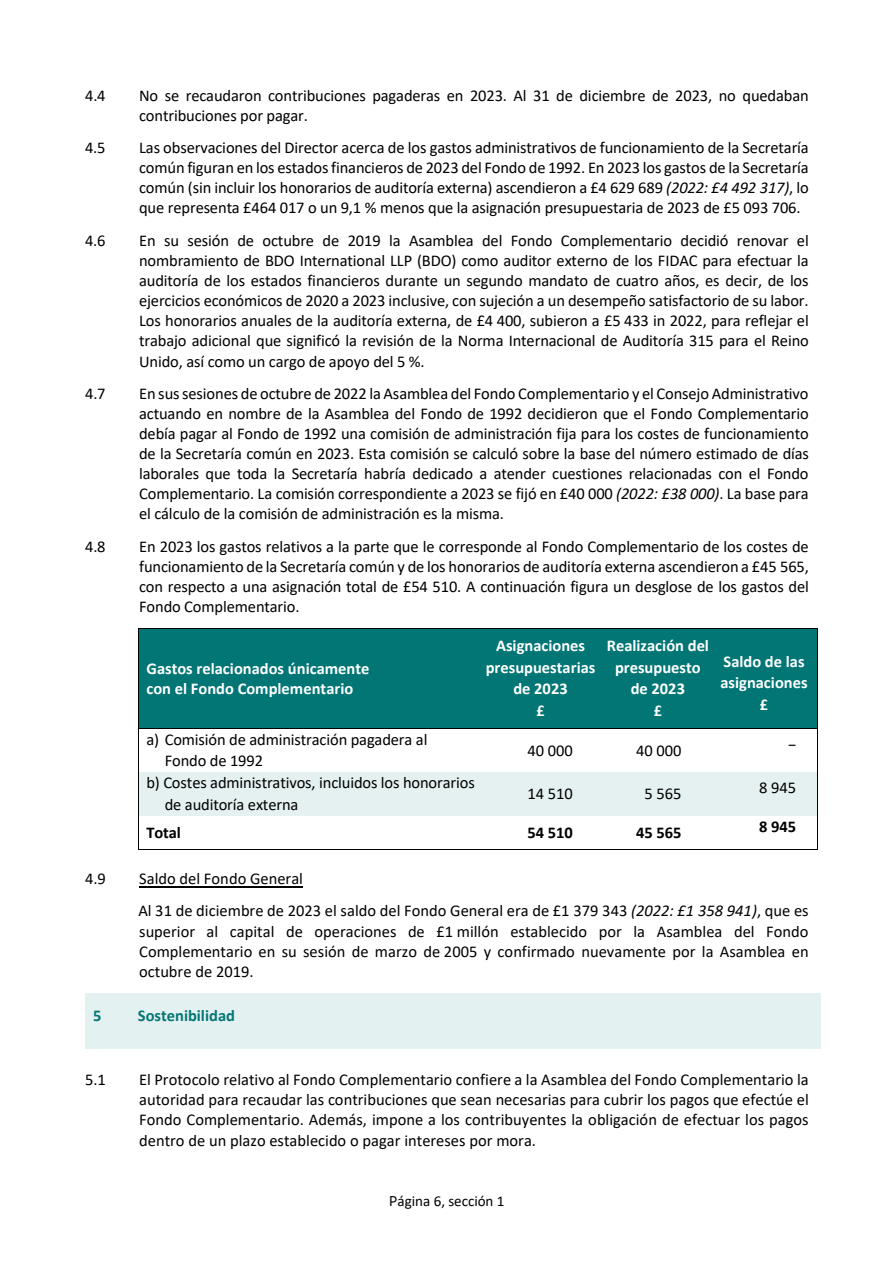
<style>
.page{position:relative;width:894px;height:1263px;background:#fff}
.page>*{position:absolute;margin:0;border:0;box-sizing:border-box;transform-origin:0 0}
.t1{font:16.5px/20.1px "Calibri";letter-spacing:-.005em;color:#000;text-align:justify}
.t2{font:700 16.5px/21.8px "Calibri";color:#fff}
.t3{font:700 16.5px "Calibri";color:#000}
.t4{font:700 16.5px "Calibri";color:#047675}
.t5{font:15px "Calibri";letter-spacing:-.005em;color:#000}
.s1{font-style:italic}
.s2{font-family:"Adobe Clean"}
</style>
<div class="page">
<div style="left:139px;top:629px;width:337px;height:99px;background:#027675"></div>
<div style="left:476px;top:629px;width:128px;height:99px;background:#027675"></div>
<div style="left:604px;top:629px;width:106px;height:99px;background:#027675"></div>
<div style="left:710px;top:629px;width:106px;height:99px;background:#027675"></div>
<hr style="left:139px;top:628px;width:337px;height:1px;background:#000">
<hr style="left:477px;top:628px;width:127px;height:1px;background:#000">
<hr style="left:605px;top:628px;width:105px;height:1px;background:#000">
<hr style="left:711px;top:628px;width:105px;height:1px;background:#000">
<hr style="left:138px;top:629px;width:1px;height:99px;background:#000">
<hr style="left:816px;top:629px;width:1px;height:99px;background:#000">
<hr style="left:139px;top:728px;width:337px;height:1px;background:#000">
<hr style="left:477px;top:728px;width:127px;height:1px;background:#000">
<hr style="left:605px;top:728px;width:105px;height:1px;background:#000">
<hr style="left:711px;top:728px;width:105px;height:1px;background:#000">
<hr style="left:138px;top:729px;width:1px;height:43px;background:#000">
<hr style="left:816px;top:729px;width:1px;height:43px;background:#000">
<div style="left:139px;top:772px;width:337px;height:44px;background:#e5f1f1"></div>
<div style="left:476px;top:772px;width:128px;height:44px;background:#e5f1f1"></div>
<div style="left:604px;top:772px;width:106px;height:44px;background:#e5f1f1"></div>
<div style="left:710px;top:772px;width:106px;height:44px;background:#e5f1f1"></div>
<hr style="left:138px;top:772px;width:1px;height:44px;background:#000">
<hr style="left:816px;top:772px;width:1px;height:44px;background:#000">
<hr style="left:138px;top:816px;width:1px;height:34px;background:#000">
<hr style="left:139px;top:850px;width:337px;height:1px;background:#000">
<hr style="left:476px;top:850px;width:128px;height:1px;background:#000">
<hr style="left:603px;top:850px;width:107px;height:1px;background:#000">
<hr style="left:710px;top:850px;width:106px;height:1px;background:#000">
<hr style="left:816px;top:816px;width:1px;height:34px;background:#000">
<hr style="left:139px;top:886px;width:164px;height:1px;background:#000">
<div style="left:85px;top:993px;width:735px;height:56px;background:#e4f1f1"></div>
<p class="t1" style="left:85px;top:85px;width:22px">4.4</p>
<p class="t1" style="left:139px;top:85px;width:670px">No se recaudaron contribuciones pagaderas en 2023. Al 31 de diciembre de 2023, no quedaban contribuciones por pagar.</p>
<p class="t1" style="left:85px;top:137px;width:22px">4.5</p>
<p class="t1" style="left:139px;top:137px;width:670px">Las observaciones del Director acerca de los gastos administrativos de funcionamiento de la Secretaría común figuran en los estados financieros de 2023 del Fondo de 1992. En 2023 los gastos de la Secretaría común (sin incluir los honorarios de auditoría externa) ascendieron a £4 629 689 <span class="s1">(2022: £4 492 317)</span>, lo que representa £464 017 o un 9,1 % menos que la asignación presupuestaria de 2023 de £5 093 706.</p>
<p class="t1" style="left:85px;top:230px;width:22px">4.6</p>
<p class="t1" style="left:139px;top:230px;width:671px">En su sesión de octubre de 2019 la Asamblea del Fondo Complementario decidió renovar el nombramiento de BDO International LLP (BDO) como auditor externo de los FIDAC para efectuar la auditoría de los estados financieros durante un segundo mandato de cuatro años, es decir, de los ejercicios económicos de 2020 a 2023 inclusive, con sujeción a un desempeño satisfactorio de su labor.<br>Los honorarios anuales de la auditoría externa, de £4 400, subieron a £5 433 in 2022, para reflejar el trabajo adicional que significó la revisión de la Norma Internacional de Auditoría 315 para el Reino Unido, así como un cargo de apoyo del 5 %.</p>
<p class="t1" style="left:85px;top:383px;width:22px">4.7</p>
<p class="t1" style="left:139px;top:383px;width:671px">En sus sesiones de octubre de 2022 la Asamblea del Fondo Complementario y el Consejo Administrativo actuando en nombre de la Asamblea del Fondo de 1992 decidieron que el Fondo Complementario debía pagar al Fondo de 1992 una comisión de administración fija para los costes de funcionamiento de la Secretaría común en 2023. Esta comisión se calculó sobre la base del número estimado de días laborales que toda la Secretaría habría dedicado a atender cuestiones relacionadas con el Fondo Complementario. La comisión correspondiente a 2023 se fijó en £40 000 <span class="s1">(2022: £38 000)</span>. La base para el cálculo de la comisión de administración es la misma.</p>
<p class="t1" style="left:85px;top:536px;width:22px">4.8</p>
<p class="t1" style="left:139px;top:536px;width:671px">En 2023 los gastos relativos a la parte que le corresponde al Fondo Complementario de los costes de funcionamiento de la Secretaría común y de los honorarios de auditoría externa ascendieron a £45 565, con respecto a una asignación total de £54 510. A continuación figura un desglose de los gastos del Fondo Complementario.</p>
<p class="t2" style="left:146px;top:659px;width:224px;line-height:20.1px">Gastos relacionados únicamente con el Fondo Complementario</p>
<p class="t2" style="left:485px;top:634px;width:111px;text-align:center">Asignaciones presupuestarias de 2023<br>£</p>
<p class="t2" style="left:606px;top:634px;width:104px;text-align:center">Realización del presupuesto de 2023<br>£</p>
<p class="t1" style="left:165px;top:728px;width:264px;line-height:21.8px;text-indent:-18px">a) Comisión de administración pagadera al<br>Fondo de 1992</p>
<p class="t1" style="left:527px;top:740px;width:47px">40 000</p>
<p class="t1" style="left:635px;top:740px;width:47px">40 000</p>
<p class="t1" style="left:165px;top:771px;width:311px;line-height:21.8px;text-indent:-18px">b) Costes administrativos, incluidos los honorarios de auditoría externa</p>
<p class="t1" style="left:527px;top:783px;width:47px">14 510</p>
<p class="t1" style="left:644px;top:783px;width:39px">5 565</p>
<p class="t3" style="left:146px;top:820px;width:36px">Total</p>
<p class="t3" style="left:527px;top:820px;width:47px">54 510</p>
<p class="t3" style="left:635px;top:820px;width:47px">45 565</p>
<p class="t2" style="left:720px;top:650px;width:89px">Saldo de las asignaciones</p>
<p class="t2" style="left:759px;top:694px;width:10px">£</p>
<p class="t1" style="left:787px;top:734px;width:10px">−</p>
<p class="t1" style="left:758px;top:777px;width:39px">8 945</p>
<p class="t3" style="left:758px;top:814px;width:39px">8 945</p>
<p class="t1" style="left:85px;top:868px;width:22px">4.9</p>
<p class="t1" style="left:139px;top:868px;width:165px">Saldo del Fondo General</p>
<p class="t1" style="left:138px;top:901px;width:671px">Al 31 de diciembre de 2023 el saldo del Fondo General era de £1 379 343 <span class="s1">(2022: £1 358 941)</span>, que es superior al capital de operaciones de £1 millón establecido por la Asamblea del Fondo Complementario en su sesión de marzo de 2005 y confirmado nuevamente por la Asamblea en octubre de 2019.</p>
<p class="t4" style="left:93px;top:1004px;width:10px">5</p>
<p class="t4" style="left:138px;top:1004px;width:99px">Sostenibilidad</p>
<p class="t1" style="left:85px;top:1069px;width:22px">5.1</p>
<p class="t1" style="left:139px;top:1069px;width:670px">El Protocolo relativo al Fondo Complementario confiere a la Asamblea del Fondo Complementario la autoridad para recaudar las contribuciones que sean necesarias para cubrir los pagos que efectúe el Fondo Complementario. Además, impone a los contribuyentes la obligación de efectuar los pagos dentro de un plazo establecido o pagar intereses por mora.</p>
<p class="t5" style="left:389px;top:1190px;width:117px"><span class="s2">P</span>ágina 6, sección 1</p>
</div>
